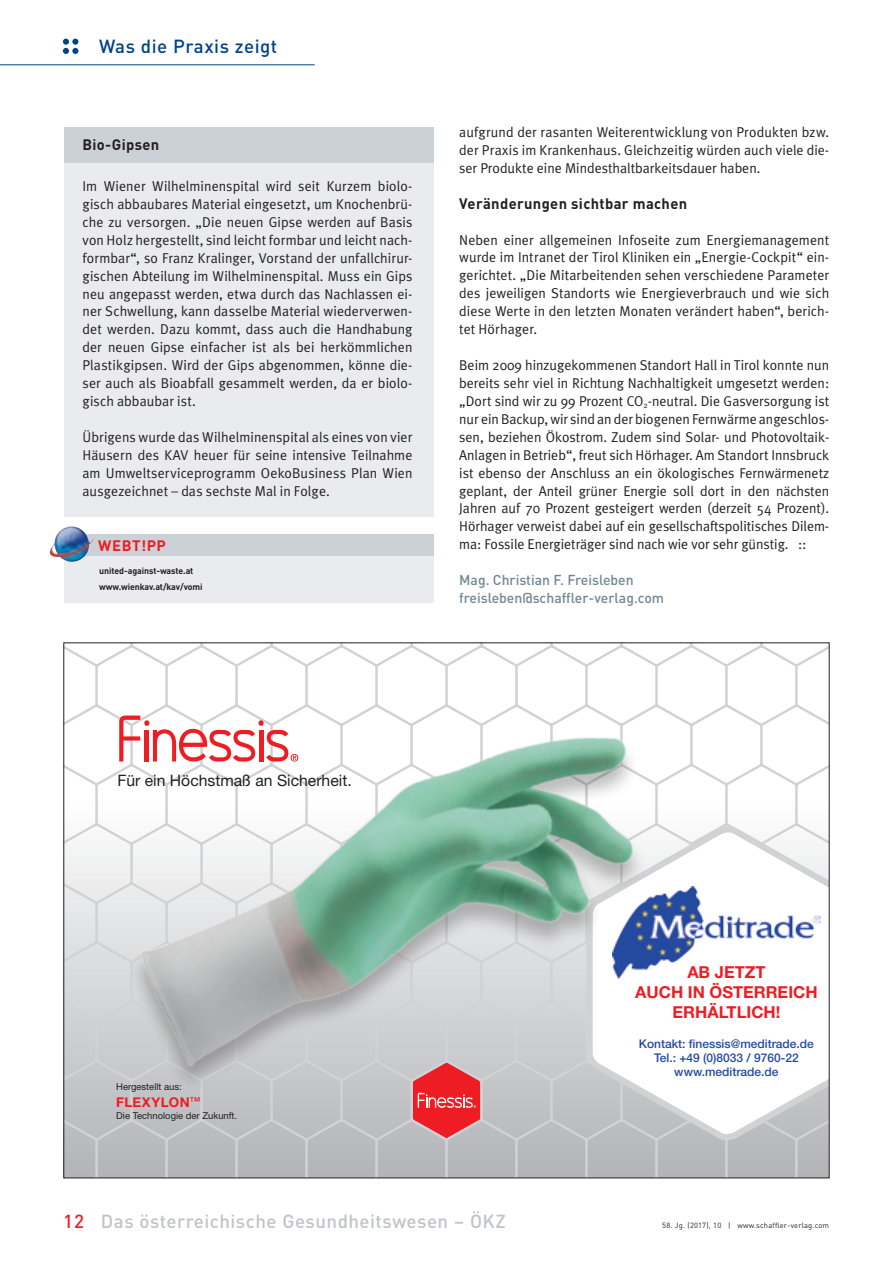
<style>
.page{position:relative;width:893px;height:1263px;background:#fff}
.page>*{position:absolute;margin:0;border:0;box-sizing:border-box;transform-origin:0 0}
.t1{font:500 18.75px "DIN";letter-spacing:.025em;color:#bec4ca}
.t2{font:500 18.75px "DIN";letter-spacing:.025em;color:#014387}
.t3{font:700 16.5px/19.8px "Helvetica Neue LT Std";color:#ee1d23;text-align:center}
.t4{font:15.75px "Helvetica Neue LT Std";color:#231f20}
.t5{font:700 15px "DIN";letter-spacing:.025em;color:#231f20}
.t6{font:700 15px "DIN";letter-spacing:.035em;color:#ee1d23}
.t7{font:14.25px/18px "Meta Plus Normal";letter-spacing:.005em;color:#231f20;text-align:justify}
.t8{font:500 14.25px/18px "DIN";color:#728793}
.t9{font:700 13.35px "Helvetica Neue LT Std";letter-spacing:.025em;color:#ee1d23}
.t10{font:500 12px/14.4px "Helvetica Neue LT Std";color:#234aa0;text-align:center}
.t11{font:9.45px "Helvetica Neue LT Std";color:#231f20}
.t12{font:700 9px/16.2px "DIN";letter-spacing:-.01em;color:#231f20}
.t13{font:7.5px "DIN";letter-spacing:.025em;color:#231f20}
.s1{font-weight:500;font-size:10.95px}
.s2{color:#ee1d23}
</style>
<div class="page">
<svg style="left:63px;top:39px;width:15px;height:15px"></svg>
<hr style="left:0;top:64px;width:315px;height:1px;background:#014387">
<svg style="left:65px;top:644px;width:763px;height:532px"></svg>
<svg style="left:707px;top:823px;width:121px;height:321px"></svg>
<img style="left:707px;top:886px;width:114px;height:92px">
<img style="left:85px;top:602px;width:622px;height:577px">
<div style="left:77px;top:534px;width:357px;height:23px;background:#ccd1d7"></div>
<div style="left:64px;top:556px;width:370px;height:46px;background:#eaebee"></div>
<img style="left:50px;top:526px;width:46px;height:36px">
<div style="left:64px;top:148px;width:370px;height:369px;background:#eaebee"></div>
<div style="left:64px;top:128px;width:370px;height:35px;background:#ccd1d7"></div>
<h1 class="t2" style="left:99px;top:35px;width:180px">Was die Praxis zeigt</h1>
<p class="t5" style="left:82px;top:135px;width:78px">Bio-Gipsen</p>
<p class="t7" style="left:82px;top:177px;width:331px">Im Wiener Wilhelminenspital wird seit Kurzem biolo&shy;gisch abbaubares Material eingesetzt, um Knochenbrü&shy;che zu versorgen. „Die neuen Gipse werden auf Basis von Holz hergestellt, sind leicht formbar und leicht nach&shy;formbar“, so Franz Kralinger, Vorstand der unfallchirur&shy;gischen Abteilung im Wilhelminenspital. Muss ein Gips neu angepasst werden, etwa durch das Nachlassen ei&shy;ner Schwellung, kann dasselbe Material wiederverwen&shy;det werden. Dazu kommt, dass auch die Handhabung der neuen Gipse einfacher ist als bei herkömmlichen Plastikgipsen. Wird der Gips abgenommen, könne die&shy;ser auch als Bioabfall gesammelt werden, da er biolo&shy;gisch abbaubar ist.</p>
<p class="t7" style="left:82px;top:428px;width:331px">Übrigens wurde das Wilhelminenspital als eines von vier Häusern des KAV heuer für seine intensive Teilnahme am Umweltserviceprogramm OekoBusiness Plan Wien ausgezeichnet – das sechste Mal in Folge.</p>
<p class="t6" style="left:98px;top:536px;width:69px">WEBT!PP</p>
<p class="t12" style="left:99px;top:562px;width:105px">united-against-waste.at www.wienkav.at/kav/vomi</p>
<p class="t7" style="left:459px;top:123px;width:371px">aufgrund der rasanten Weiterentwicklung von Produkten bzw. der Praxis im Krankenhaus. Gleichzeitig würden auch viele die&shy;ser Produkte eine Mindesthaltbarkeitsdauer haben.</p>
<p class="t5" style="left:459px;top:193px;width:229px">Veränderungen sichtbar machen</p>
<p class="t7" style="left:459px;top:230px;width:371px">Neben einer allgemeinen Infoseite zum Energiemanagement wurde im Intranet der Tirol Kliniken ein „Energie-Cockpit“ ein&shy;gerichtet. „Die Mitarbeitenden sehen verschiedene Parameter des jeweiligen Standorts wie Energieverbrauch und wie sich diese Werte in den letzten Monaten verändert haben“, berich&shy;tet Hörhager.</p>
<p class="t7" style="left:459px;top:356px;width:371px">Beim 2009 hinzugekommenen Standort Hall in Tirol konnte nun bereits sehr viel in Richtung Nachhaltigkeit umgesetzt werden: „Dort sind wir zu 99 Prozent CO<sub>2</sub>-neutral. Die Gasversorgung ist nur ein Backup, wir sind an der biogenen Fernwärme angeschlos&shy;sen, beziehen Ökostrom. Zudem sind Solar- und Photovoltaik-Anlagen in Betrieb“, freut sich Hörhager. Am Standort Innsbruck ist ebenso der Anschluss an ein ökologisches Fernwärmenetz geplant, der Anteil grüner Energie soll dort in den nächsten Jahren auf 70 Prozent gesteigert werden (derzeit 54 Prozent).<br>Hörhager verweist dabei auf ein gesellschaftspolitisches Dilem&shy;ma: Fossile Energieträger sind nach wie vor sehr günstig. ::</p>
<p class="t8" style="left:459px;top:570px;width:206px">Mag. Christian F. Freisleben freisleben@schaffler-verlag.com</p>
<p class="t4" style="left:117px;top:771px;width:236px">Für ein Höchstmaß an Sicherheit.</p>
<p class="t11" style="left:116px;top:1081px;width:67px">Hergestellt aus:</p>
<p class="t9" style="left:116px;top:1093px;width:86px">FLEXYLON<span class="s1">™</span></p>
<p class="t11" style="left:116px;top:1109px;width:122px">Die Technologie der Zukunft.</p>
<p class="t3" style="left:635px;top:962px;width:184px">AB JETZT<br>AUCH IN ÖSTERREICH<br>ERHÄLTLICH!</p>
<p class="t10" style="left:639px;top:1036px;width:176px">Kontakt: finessis@meditrade.de<br>Tel.: +49 (0)8033 / 9760-22 www.meditrade.de</p>
<h1 class="t1" style="left:64px;top:1209px;width:443px"><span class="s2">12</span> Das österreichische Gesundheitswesen – ÖKZ</h1>
<p class="t13" style="left:662px;top:1220px;width:168px">58. Jg. (2017), 10 | www.schaffler-verlag.com</p>
</div>
